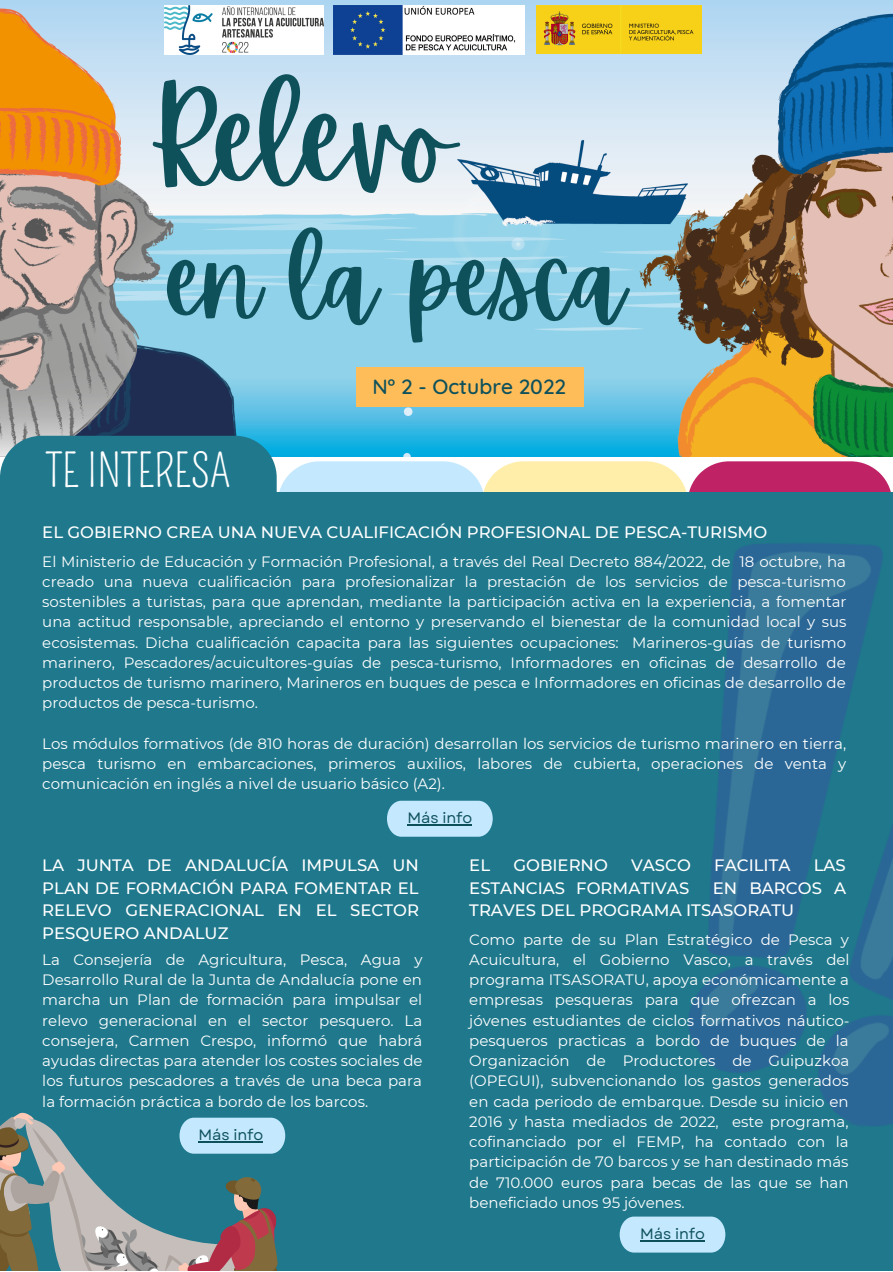
<style>
.page{position:relative;width:893px;height:1272px;background:#fff}
.page>*{position:absolute;margin:0;border:0;box-sizing:border-box;transform-origin:0 0}
.t1{font:122.85px "Apricots";color:#0e515b}
.t2{font:101.25px "Apricots";color:#0e515b}
.t3{font:45px "Pompiere";color:#fff}
.t4{font:500 21px "Quicksand";color:#0e515b}
.t5{font:500 16.5px/22.5px "Montserrat";color:#fff;text-align:justify}
.t6{font:15px/20.2px "Montserrat";color:#fff;text-align:justify}
.t7{font:15px "Garet";color:#0e515b}
</style>
<div class="page">
<img style="left:0;top:0;width:892px;height:436px">
<img style="left:165px;top:6px;width:158px;height:48px">
<img style="left:334px;top:6px;width:190px;height:48px">
<img style="left:536px;top:6px;width:165px;height:47px">
<div style="left:0;top:493px;width:892px;height:777px;background:#1f788c"></div>
<svg style="left:0;top:436px;width:892px;height:57px;background:#7ba2a8"></svg>
<div style="left:356px;top:367px;width:227px;height:39px;background:#ffbd59"></div>
<img style="left:688px;top:543px;width:204px;height:584px">
<svg style="left:387px;top:800px;width:105px;height:36px;background:#b5def4"></svg>
<hr style="left:407px;top:824px;width:65px;height:1px;background:#0e515b">
<svg style="left:0;top:1112px;width:289px;height:159px"></svg>
<hr style="left:198px;top:1141px;width:65px;height:1px;background:#0e515b">
<svg style="left:619px;top:1216px;width:106px;height:36px;background:#b4ddf3"></svg>
<hr style="left:640px;top:1240px;width:65px;height:1px;background:#0e515b">
<h1 class="t1" style="left:147px;top:68px;width:309px">Relevo</h1>
<h2 class="t2" style="left:168px;top:222px;width:459px">en la pesca</h2>
<h3 class="t3" style="left:46px;top:445px;width:186px">TE INTERESA</h3>
<h3 class="t4" style="left:372px;top:373px;width:195px">Nº 2 - Octubre 2022</h3>
<p class="t5" style="left:42px;top:520px;width:726px">EL GOBIERNO CREA UNA NUEVA CUALIFICACIÓN PROFESIONAL DE PESCA-TURISMO</p>
<p class="t6" style="left:42px;top:551px;width:805px">El Ministerio de Educación y Formación Profesional, a través del Real Decreto 884/2022, de 18 octubre, ha creado una nueva cualificación para profesionalizar la prestación de los servicios de pesca-turismo sostenibles a turistas, para que aprendan, mediante la participación activa en la experiencia, a fomentar una actitud responsable, apreciando el entorno y preservando el bienestar de la comunidad local y sus ecosistemas. Dicha cualificación capacita para las siguientes ocupaciones: Marineros-guías de turismo marinero, Pescadores/acuicultores-guías de pesca-turismo, Informadores en oficinas de desarrollo de productos de turismo marinero, Marineros en buques de pesca e Informadores en oficinas de desarrollo de productos de pesca-turismo.</p>
<p class="t6" style="left:42px;top:733px;width:805px">Los módulos formativos (de 810 horas de duración) desarrollan los servicios de turismo marinero en tierra, pesca turismo en embarcaciones, primeros auxilios, labores de cubierta, operaciones de venta y comunicación en inglés a nivel de usuario básico (A2).</p>
<p class="t7" style="left:407px;top:807px;width:66px">Más info</p>
<p class="t5" style="left:42px;top:854px;width:378px">LA JUNTA DE ANDALUCÍA IMPULSA UN PLAN DE FORMACIÓN PARA FOMENTAR EL RELEVO GENERACIONAL EN EL SECTOR PESQUERO ANDALUZ</p>
<p class="t6" style="left:42px;top:949px;width:382px">La Consejería de Agricultura, Pesca, Agua y Desarrollo Rural de la Junta de Andalucía pone en marcha un Plan de formación para impulsar el relevo generacional en el sector pesquero. La consejera, Carmen Crespo, informó que habrá ayudas directas para atender los costes sociales de los futuros pescadores a través de una beca para la formación práctica a bordo de los barcos.</p>
<p class="t7" style="left:198px;top:1124px;width:66px">Más info</p>
<p class="t5" style="left:469px;top:854px;width:22px">EL</p>
<p class="t5" style="left:513px;top:854px;width:96px">GOBIERNO</p>
<p class="t5" style="left:631px;top:854px;width:61px">VASCO</p>
<p class="t5" style="left:714px;top:854px;width:78px">FACILITA</p>
<p class="t5" style="left:813px;top:854px;width:34px">LAS</p>
<p class="t5" style="left:469px;top:876px;width:221px">ESTANCIAS FORMATIVAS</p>
<p class="t5" style="left:469px;top:876px;width:378px;text-indent:243px">EN BARCOS A<br>TRAVES DEL PROGRAMA ITSASORATU</p>
<p class="t6" style="left:469px;top:929px;width:382px">Como parte de su Plan Estratégico de Pesca y Acuicultura, el Gobierno Vasco, a través del programa ITSASORATU, apoya económicamente a empresas pesqueras para que ofrezcan a los jóvenes estudiantes de ciclos formativos náutico&shy;pesqueros practicas a bordo de buques de la Organización de Productores de Guipuzkoa (OPEGUI), subvencionando los gastos generados en cada periodo de embarque. Desde su inicio en 2016 y hasta mediados de 2022, este programa, cofinanciado por el FEMP, ha contado con la participación de 70 barcos y se han destinado más de 710.000 euros para becas de las que se han beneficiado unos 95 jóvenes.</p>
<p class="t7" style="left:640px;top:1223px;width:66px">Más info</p>
</div>
